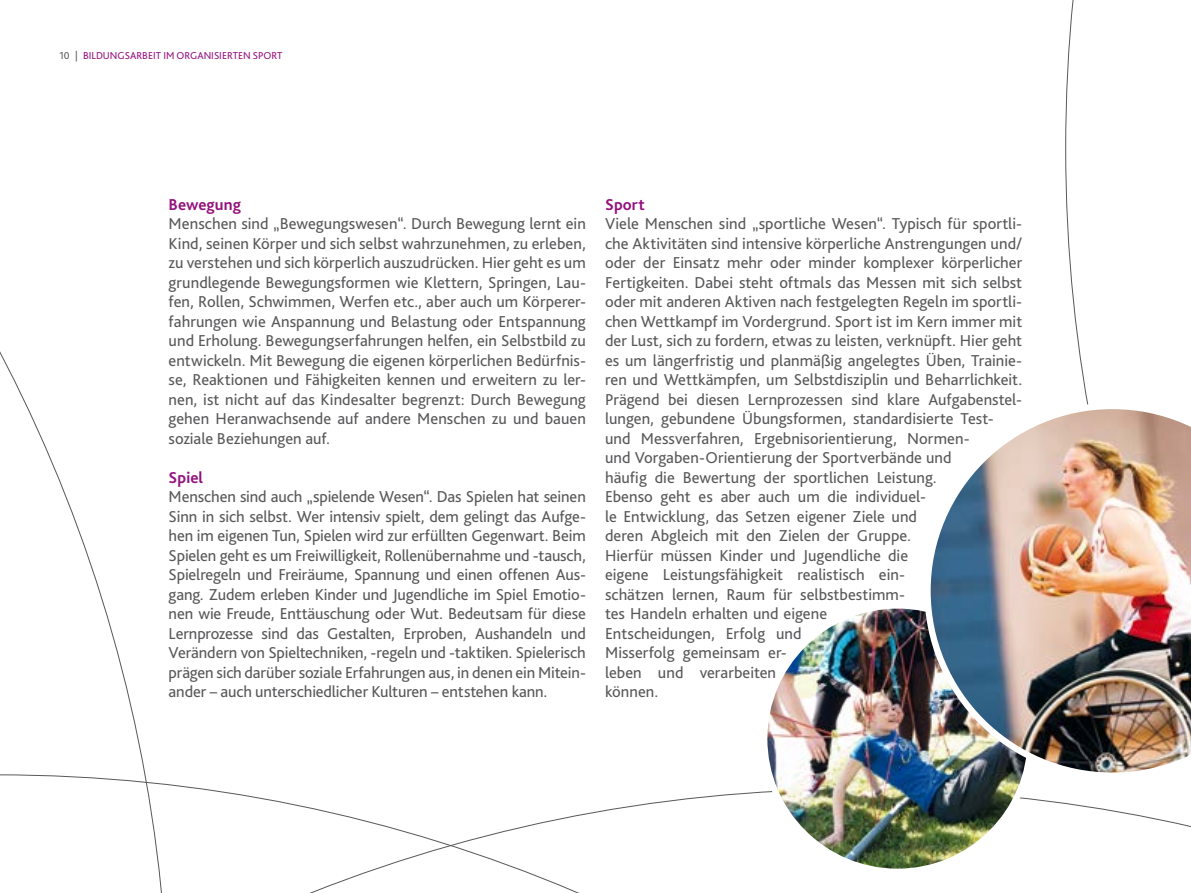
<style>
.page{position:relative;width:1191px;height:893px;background:#fff}
.page>*{position:absolute;margin:0;border:0;box-sizing:border-box;transform-origin:0 0}
.t1{font:16.5px/19.5px "Bliss Pro";color:#58585a;text-align:justify}
.t2{font:700 16.5px "Bliss Pro";letter-spacing:.005em;color:#93117e}
.t3{font:10.5px "Bliss Pro";color:#93117e}
.s1{color:#58585a}
</style>
<div class="page">
<svg style="left:1065px;top:0;width:23px;height:403px"></svg>
<svg style="left:199px;top:789px;width:992px;height:104px"></svg>
<svg style="left:0;top:351px;width:169px;height:542px"></svg>
<img style="left:764px;top:606px;width:266px;height:266px;border-radius:130px">
<img style="left:924px;top:403px;width:267px;height:376px">
<p class="t3" style="left:60px;top:49px;width:224px"><span class="s1">10 |</span> BILDUNGSARBEIT IM ORGANISIERTEN SPORT</p>
<p class="t2" style="left:169px;top:194px;width:74px">Bewegung</p>
<p class="t1" style="left:169px;top:214px;width:419px">Menschen sind „Bewegungswesen“. Durch Bewegung lernt ein Kind, seinen Körper und sich selbst wahrzunehmen, zu erleben, zu verstehen und sich körperlich auszudrücken. Hier geht es um grundlegende Bewegungsformen wie Klettern, Springen, Lau&shy;fen, Rollen, Schwimmen, Werfen etc., aber auch um Körperer&shy;fahrungen wie Anspannung und Belastung oder Entspannung und Erholung. Bewegungserfahrungen helfen, ein Selbstbild zu entwickeln. Mit Bewegung die eigenen körperlichen Bedürfnis&shy;se, Reaktionen und Fähigkeiten kennen und erweitern zu ler&shy;nen, ist nicht auf das Kindesalter begrenzt: Durch Bewegung gehen Heranwachsende auf andere Menschen zu und bauen soziale Beziehungen auf.</p>
<p class="t2" style="left:169px;top:467px;width:36px">Spiel</p>
<p class="t1" style="left:169px;top:487px;width:419px">Menschen sind auch „spielende Wesen“. Das Spielen hat seinen Sinn in sich selbst. Wer intensiv spielt, dem gelingt das Aufge&shy;hen im eigenen Tun, Spielen wird zur erfüllten Gegenwart. Beim Spielen geht es um Freiwilligkeit, Rollenübernahme und -tausch, Spielregeln und Freiräume, Spannung und einen offenen Aus&shy;gang. Zudem erleben Kinder und Jugendliche im Spiel Emotio&shy;nen wie Freude, Enttäuschung oder Wut. Bedeutsam für diese Lernprozesse sind das Gestalten, Erproben, Aushandeln und Verändern von Spieltechniken, -regeln und -taktiken. Spielerisch prägen sich darüber soziale Erfahrungen aus, in denen ein Mitein&shy;ander – auch unterschiedlicher Kulturen – entstehen kann.</p>
<p class="t2" style="left:605px;top:194px;width:41px">Sport</p>
<p class="t1" style="left:605px;top:214px;width:419px;text-align:left">Viele Menschen sind „sportliche Wesen“. Typisch für sportli&shy;che Aktivitäten sind intensive körperliche Anstrengungen und/ oder der Einsatz mehr oder minder komplexer körperlicher Fertigkeiten. Dabei steht oftmals das Messen mit sich selbst oder mit anderen Aktiven nach festgelegten Regeln im sportli&shy;chen Wettkampf im Vordergrund. Sport ist im Kern immer mit der Lust, sich zu fordern, etwas zu leisten, verknüpft. Hier geht es um längerfristig und planmäßig angelegtes Üben, Trainie&shy;ren und Wettkämpfen, um Selbstdisziplin und Beharrlichkeit.<br>Prägend bei diesen Lernprozessen sind klare Aufgabenstel&shy;lungen, gebundene Übungsformen, standardisierte Test&shy;und Messverfahren, Ergebnisorientierung, Normen-<br>und Vorgaben-Orientierung der Sportverbände und<br>häufig die Bewertung der sportlichen Leistung.<br>Ebenso geht es aber auch um die individuel-<br>le Entwicklung, das Setzen eigener Ziele und<br>deren Abgleich mit den Zielen der Gruppe.<br>Hierfür müssen Kinder und Jugendliche die<br>eigene Leistungsfähigkeit realistisch ein-<br>schätzen lernen, Raum für selbstbestimm-<br>tes Handeln erhalten und eigene<br>Entscheidungen, Erfolg und<br>Misserfolg gemeinsam er-<br>leben und verarbeiten<br>können.</p>
</div>
